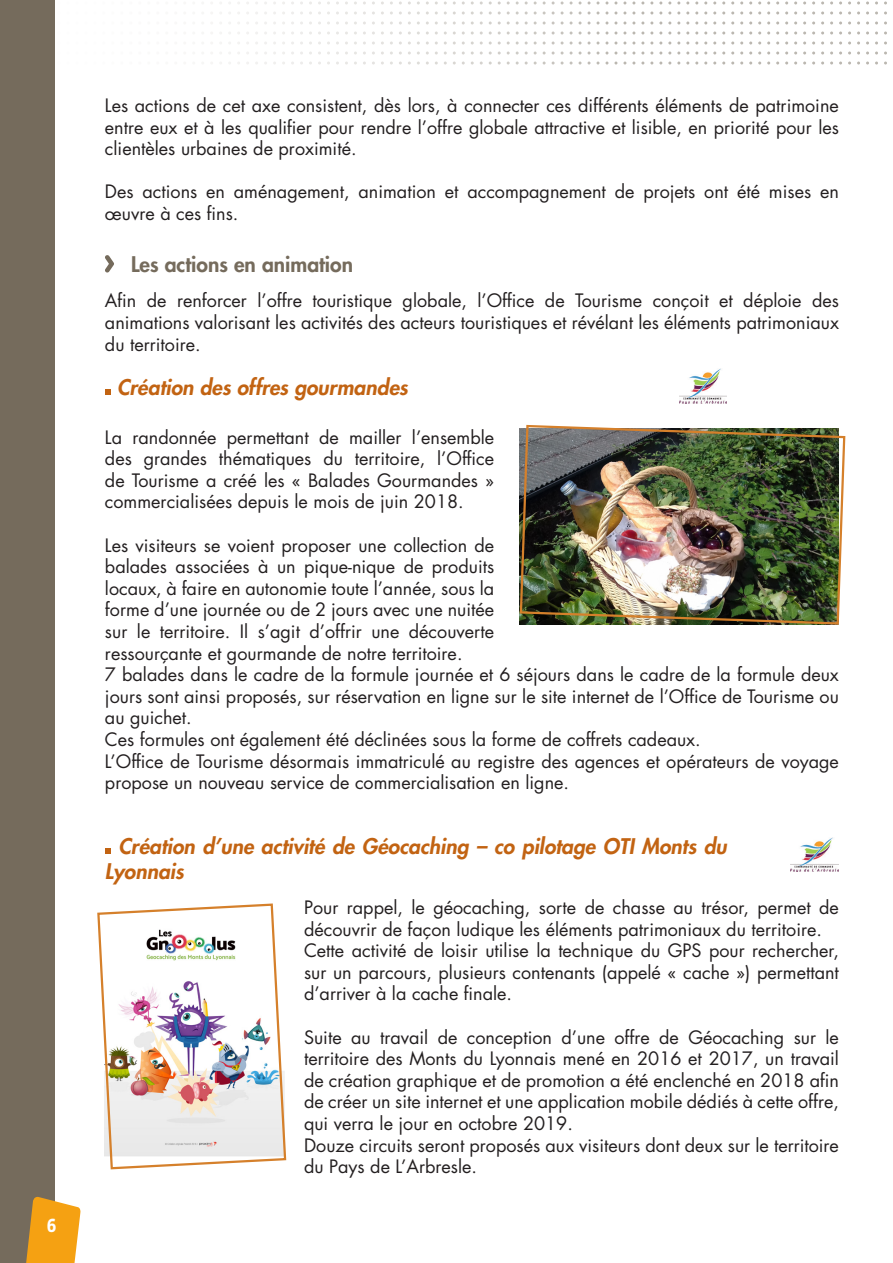
<style>
.page{position:relative;width:893px;height:1263px;background:#fff}
.page>*{position:absolute;margin:0;border:0;box-sizing:border-box;transform-origin:0 0}
.t1{font:italic 800 21px/25.2px "Futura Std";color:#c26312}
.t2{font:800 21px "Futura Std";color:#756b5c}
.t3{font:700 19.5px "Vista Sans Alt";color:#fff}
.t4{font:18px/21.6px "Futura Std";color:#231f20;text-align:justify}
</style>
<div class="page">
<img style="left:54px;top:2px;width:833px;height:3px">
<img style="left:54px;top:12px;width:833px;height:3px">
<img style="left:54px;top:22px;width:833px;height:3px">
<img style="left:54px;top:32px;width:833px;height:3px">
<img style="left:54px;top:42px;width:833px;height:3px">
<img style="left:54px;top:52px;width:833px;height:3px">
<img style="left:54px;top:62px;width:833px;height:3px">
<div style="left:0;top:0;width:54px;height:1263px;background:#756b5c"></div>
<svg style="left:26px;top:1196px;width:55px;height:67px"></svg>
<svg style="left:105px;top:255px;width:9px;height:17px"></svg>
<svg style="left:105px;top:389px;width:6px;height:6px"></svg>
<img style="left:679px;top:369px;width:48px;height:34px">
<img style="left:519px;top:424px;width:327px;height:201px">
<svg style="left:105px;top:848px;width:6px;height:6px"></svg>
<img style="left:791px;top:837px;width:47px;height:35px">
<img style="left:97px;top:903px;width:190px;height:267px">
<p class="t3" style="left:47px;top:1215px;width:11px">6</p>
<p class="t4" style="left:105px;top:95px;width:735px">Les actions de cet axe consistent, dès lors, à connecter ces différents éléments de patrimoine entre eux et à les qualifier pour rendre l’offre globale attractive et lisible, en priorité pour les clientèles urbaines de proximité.</p>
<p class="t4" style="left:105px;top:181px;width:735px">Des actions en aménagement, animation et accompagnement de projets ont été mises en œuvre à ces fins.</p>
<p class="t2" style="left:131px;top:251px;width:224px">Les actions en animation</p>
<p class="t4" style="left:105px;top:290px;width:736px">Afin de renforcer l’offre touristique globale, l’Office de Tourisme conçoit et déploie des animations valorisant les activités des acteurs touristiques et révélant les éléments patrimoniaux du territoire.</p>
<p class="t1" style="left:117px;top:375px;width:292px">Création des offres gourmandes</p>
<p class="t4" style="left:105px;top:426px;width:391px">La randonnée permettant de mailler l’ensemble des grandes thématiques du territoire, l’Office de Tourisme a créé les « Balades Gourmandes » commercialisées depuis le mois de juin 2018.</p>
<p class="t4" style="left:105px;top:534px;width:391px">Les visiteurs se voient proposer une collection de balades associées à un pique-nique de produits locaux, à faire en autonomie toute l’année, sous la forme d’une journée ou de 2 jours avec une nuitée sur le territoire. Il s’agit d’offrir une découverte ressourçante et gourmande de notre territoire.</p>
<p class="t4" style="left:105px;top:664px;width:735px">7 balades dans le cadre de la formule journée et 6 séjours dans le cadre de la formule deux jours sont ainsi proposés, sur réservation en ligne sur le site internet de l’Office de Tourisme ou au guichet.</p>
<p class="t4" style="left:105px;top:729px;width:597px">Ces formules ont également été déclinées sous la forme de coffrets cadeaux.</p>
<p class="t4" style="left:105px;top:750px;width:735px">L’Office de Tourisme désormais immatriculé au registre des agences et opérateurs de voyage propose un nouveau service de commercialisation en ligne.</p>
<p class="t1" style="left:105px;top:834px;width:623px;text-indent:13px">Création d’une activité de Géocaching – co pilotage OTI Monts du<br>Lyonnais</p>
<p class="t4" style="left:304px;top:897px;width:536px">Pour rappel, le géocaching, sorte de chasse au trésor, permet de découvrir de façon ludique les éléments patrimoniaux du territoire.</p>
<p class="t4" style="left:304px;top:940px;width:536px">Cette activité de loisir utilise la technique du GPS pour rechercher, sur un parcours, plusieurs contenants (appelé « cache ») permettant d’arriver à la cache finale.</p>
<p class="t4" style="left:304px;top:1026px;width:536px">Suite au travail de conception d’une offre de Géocaching sur le territoire des Monts du Lyonnais mené en 2016 et 2017, un travail de création graphique et de promotion a été enclenché en 2018 afin de créer un site internet et une application mobile dédiés à cette offre, qui verra le jour en octobre 2019.</p>
<p class="t4" style="left:304px;top:1134px;width:536px">Douze circuits seront proposés aux visiteurs dont deux sur le territoire du Pays de L’Arbresle.</p>
</div>
